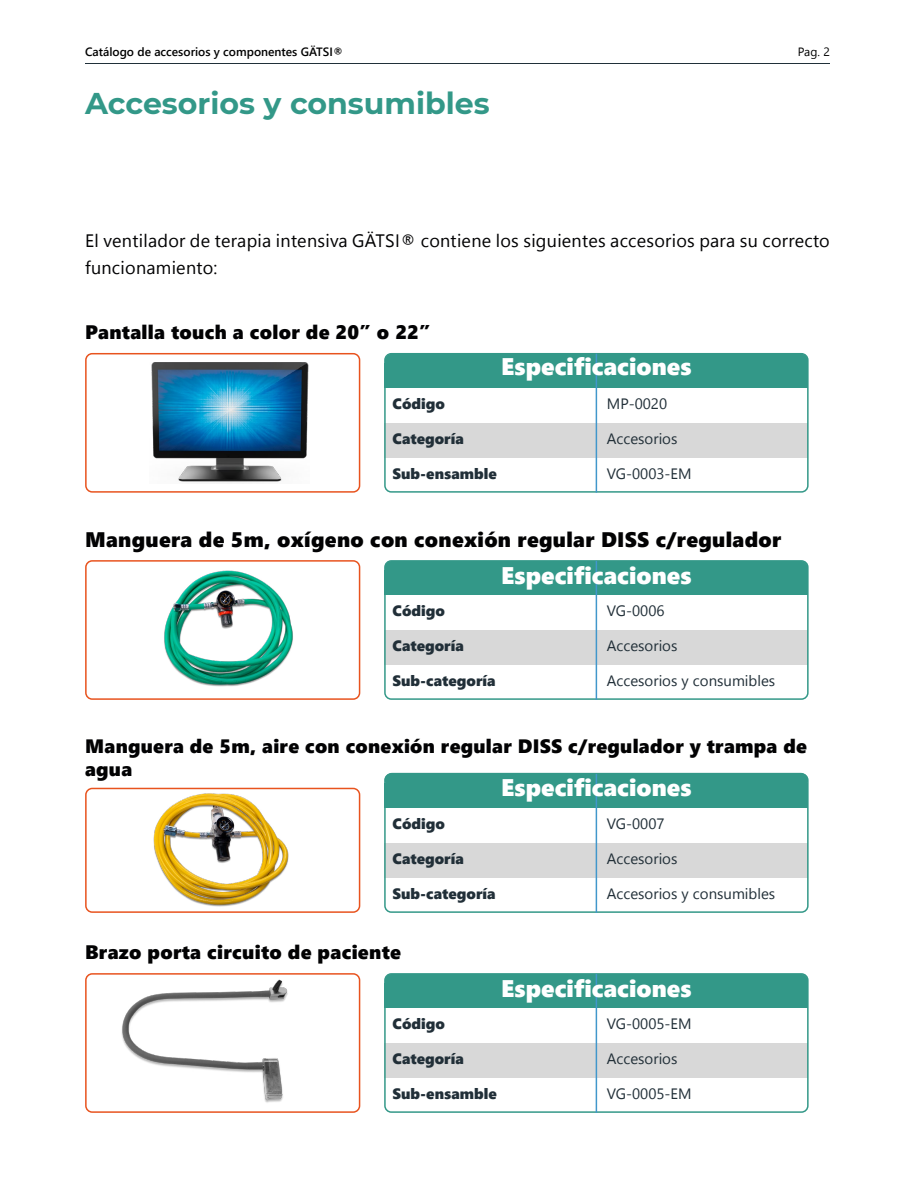
<style>
.page{position:relative;width:915px;height:1191px;background:#fff}
.page>*{position:absolute;margin:0;border:0;box-sizing:border-box;transform-origin:0 0}
.t1{font:700 30px "Montserrat";color:#339888}
.t2{font:24px "Segoe UI Black";color:#fff}
.t3{font:21px "Segoe UI Black";letter-spacing:.015em;color:#020203}
.t4{font:19.5px "Segoe UI Black";letter-spacing:.015em;color:#020203}
.t5{font:19.35px/22.5px "Segoe UI Black";letter-spacing:.015em;color:#020203}
.t6{font:18px/27px "Segoe UI";letter-spacing:.015em;color:#020203}
.t7{font:15px "Segoe UI";color:#212f38}
.t8{font:15px "Segoe UI Black";color:#212f38}
.t9{font:600 12px "Segoe UI";color:#000}
.t10{font:12px "Segoe UI";color:#000}
</style>
<div class="page">
<hr style="left:85px;top:63px;width:744px;height:1px;background:#203039">
<div style="left:384px;top:570px;width:424px;height:24px;background:#339888"></div>
<div style="left:384px;top:561px;width:423px;height:15px;background:#339888;border-radius:7px"></div>
<div style="left:387px;top:630px;width:418px;height:34px;background:#d8d8d8"></div>
<div style="left:384px;top:560px;width:424px;height:140px;border:2px solid #339888;border-radius:6px"></div>
<hr style="left:595px;top:561px;width:2px;height:139px;background:#4197cb">
<img style="left:164px;top:570px;width:129px;height:117px">
<div style="left:85px;top:560px;width:275px;height:140px;border:2px solid #e8531e;border-radius:6px"></div>
<div style="left:384px;top:783px;width:424px;height:24px;background:#339888"></div>
<div style="left:384px;top:773px;width:423px;height:14px;background:#339888;border-radius:7px"></div>
<div style="left:387px;top:843px;width:418px;height:34px;background:#d8d8d8"></div>
<div style="left:384px;top:773px;width:424px;height:140px;border:2px solid #339888;border-radius:6px"></div>
<hr style="left:595px;top:774px;width:2px;height:139px;background:#4197cb">
<img style="left:153px;top:793px;width:136px;height:114px">
<div style="left:85px;top:787px;width:275px;height:126px;border:2px solid #e8531e;border-radius:6px"></div>
<img style="left:121px;top:979px;width:167px;height:124px">
<div style="left:384px;top:983px;width:424px;height:24px;background:#339888"></div>
<div style="left:384px;top:974px;width:423px;height:14px;background:#339888;border-radius:7px"></div>
<div style="left:387px;top:1043px;width:418px;height:34px;background:#d8d8d8"></div>
<div style="left:384px;top:973px;width:424px;height:139px;border:2px solid #339888;border-radius:6px"></div>
<hr style="left:595px;top:974px;width:2px;height:138px;background:#4197cb">
<div style="left:85px;top:973px;width:275px;height:139px;border:2px solid #e8531e;border-radius:6px"></div>
<div style="left:85px;top:353px;width:275px;height:139px;border:2px solid #e8531e;border-radius:6px"></div>
<div style="left:384px;top:363px;width:424px;height:24px;background:#339888"></div>
<div style="left:384px;top:354px;width:423px;height:14px;background:#339888;border-radius:7px"></div>
<div style="left:387px;top:423px;width:418px;height:34px;background:#d8d8d8"></div>
<div style="left:384px;top:353px;width:424px;height:139px;border:2px solid #339888;border-radius:6px"></div>
<hr style="left:595px;top:354px;width:2px;height:138px;background:#4197cb">
<img style="left:151px;top:362px;width:158px;height:121px">
<p class="t9" style="left:85px;top:42px;width:260px">Catálogo de accesorios y componentes GÄTSI®</p>
<p class="t10" style="left:797px;top:42px;width:33px">Pag. 2</p>
<h1 class="t1" style="left:85px;top:82px;width:406px">Accesorios y consumibles</h1>
<p class="t6" style="left:85px;top:227px;width:746px">El ventilador de terapia intensiva GÄTSI® contiene los siguientes accesorios para su correcto funcionamiento:</p>
<h3 class="t4" style="left:85px;top:318px;width:347px">Pantalla touch a color de 20” o 22”</h3>
<h2 class="t2" style="left:501px;top:349px;width:192px">Especificaciones</h2>
<p class="t8" style="left:392px;top:392px;width:54px">Código</p>
<p class="t8" style="left:392px;top:427px;width:73px">Categoría</p>
<p class="t8" style="left:392px;top:462px;width:106px">Sub-ensamble</p>
<p class="t7" style="left:606px;top:391px;width:62px">MP-0020</p>
<p class="t7" style="left:606px;top:426px;width:72px">Accesorios</p>
<p class="t7" style="left:606px;top:461px;width:86px">VG-0003-EM</p>
<h3 class="t3" style="left:85px;top:524px;width:697px">Manguera de 5m, oxígeno con conexión regular DISS c/regulador</h3>
<h2 class="t2" style="left:501px;top:558px;width:192px">Especificaciones</h2>
<p class="t8" style="left:392px;top:599px;width:54px">Código</p>
<p class="t8" style="left:392px;top:634px;width:73px">Categoría</p>
<p class="t8" style="left:392px;top:669px;width:104px">Sub-categoría</p>
<p class="t7" style="left:606px;top:598px;width:59px">VG-0006</p>
<p class="t7" style="left:606px;top:633px;width:72px">Accesorios</p>
<p class="t7" style="left:606px;top:668px;width:170px">Accesorios y consumibles</p>
<p class="t5" style="left:85px;top:733px;width:723px">Manguera de 5m, aire con conexión regular DISS c/regulador y trampa de agua</p>
<h2 class="t2" style="left:501px;top:769px;width:192px">Especificaciones</h2>
<p class="t8" style="left:392px;top:812px;width:54px">Código</p>
<p class="t8" style="left:392px;top:847px;width:73px">Categoría</p>
<p class="t8" style="left:392px;top:882px;width:104px">Sub-categoría</p>
<h3 class="t4" style="left:85px;top:938px;width:317px">Brazo porta circuito de paciente</h3>
<p class="t7" style="left:606px;top:811px;width:59px">VG-0007</p>
<p class="t7" style="left:606px;top:846px;width:72px">Accesorios</p>
<p class="t7" style="left:606px;top:881px;width:170px">Accesorios y consumibles</p>
<h2 class="t2" style="left:501px;top:970px;width:192px">Especificaciones</h2>
<p class="t8" style="left:392px;top:1012px;width:54px">Código</p>
<p class="t8" style="left:392px;top:1047px;width:73px">Categoría</p>
<p class="t8" style="left:392px;top:1082px;width:106px">Sub-ensamble</p>
<p class="t7" style="left:606px;top:1011px;width:86px">VG-0005-EM</p>
<p class="t7" style="left:606px;top:1046px;width:72px">Accesorios</p>
<p class="t7" style="left:606px;top:1081px;width:86px">VG-0005-EM</p>
</div>
